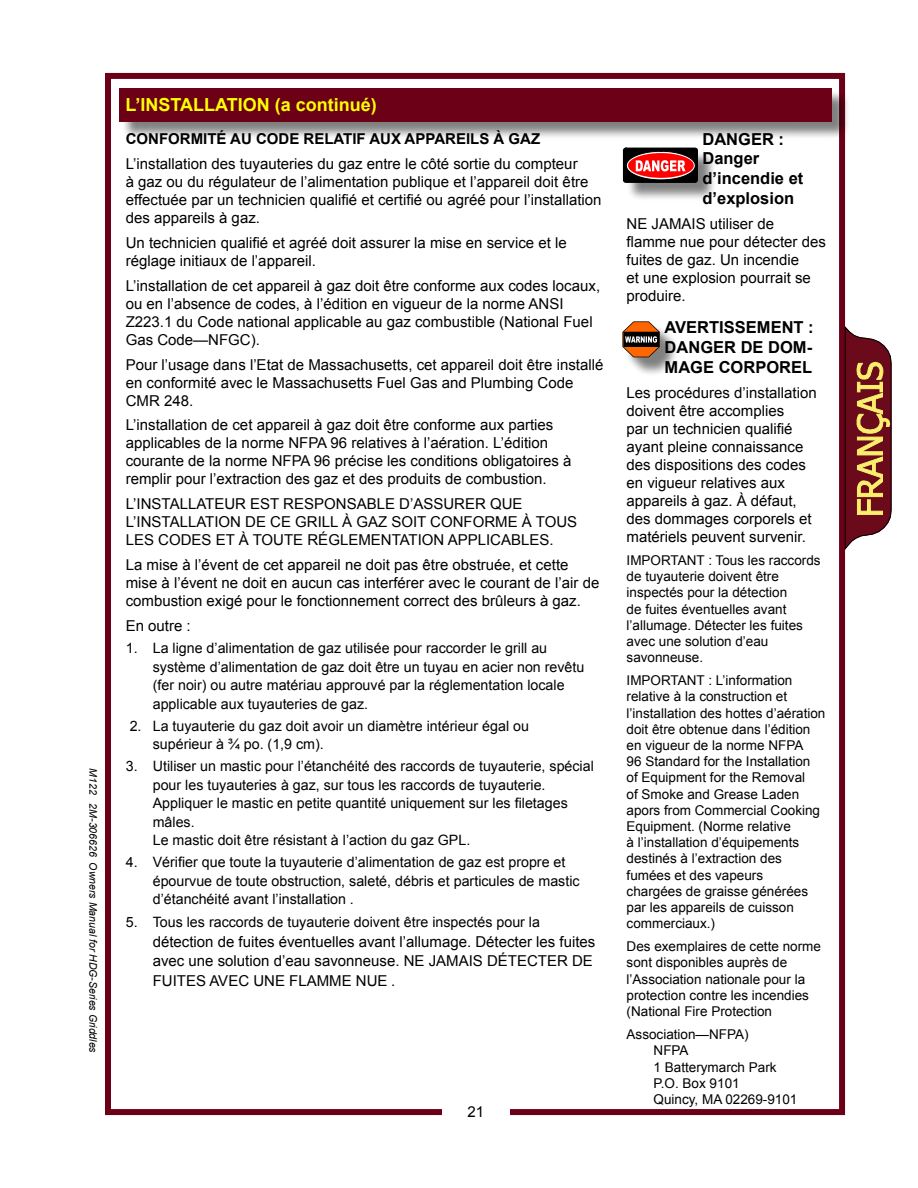
<style>
.page{position:relative;width:918px;height:1188px;background:#fff}
.page>*{position:absolute;margin:0;border:0;box-sizing:border-box;transform-origin:0 0}
.t1{font:700 18px "Arial";color:#ff0}
.t2{font:700 16.5px/19.8px "Arial";color:#000}
.t3{font:15px/18px "Arial";color:#000}
.t4{font:700 15px "Arial";color:#000}
.t5{font:14.25px/18.5px "Arial";color:#000}
.t6{font:13.5px/16.2px "Arial";color:#000}
.t7{font:italic 10.5px "Arial";color:#000}
</style>
<div class="page">
<div style="left:105px;top:73px;width:740px;height:1042px;border:6px solid #6b0017"></div>
<div style="left:121px;top:90px;width:729px;height:50px;background:#000;opacity:.5"></div>
<div style="left:119px;top:88px;width:713px;height:34px;background:#6b0017"></div>
<div style="left:442px;top:1102px;width:68px;height:21px;background:#fff"></div>
<div style="left:625px;top:324px;width:54px;height:52px;background:#000;opacity:.5"></div>
<svg style="left:622px;top:321px;width:38px;height:36px"></svg>
<div style="left:625px;top:150px;width:91px;height:51px;background:#000;opacity:.5"></div>
<svg style="left:623px;top:148px;width:74px;height:34px;background:#943636"></svg>
<svg style="left:845px;top:326px;width:47px;height:225px;background:#935347"></svg>
<p class="t7" style="left:100px;top:768px;width:286px;rotate:90deg">M122 2M-306626 Owners Manual for HDG-Series Griddles</p>
<p class="t1" style="left:126px;top:93px;width:253px">L’INSTALLATION (a continué)</p>
<p class="t4" style="left:126px;top:129px;width:416px">CONFORMITÉ AU CODE RELATIF AUX APPAREILS À GAZ</p>
<p class="t3" style="left:126px;top:155px;width:477px">L’installation des tuyauteries du gaz entre le côté sortie du compteur<br>à gaz ou du régulateur de l’alimentation publique et l’appareil doit être effectuée par un technicien qualifié et certifié ou agréé pour l’installation des appareils à gaz.</p>
<p class="t3" style="left:126px;top:234px;width:443px">Un technicien qualifié et agréé doit assurer la mise en service et le réglage initiaux de l’appareil.</p>
<p class="t3" style="left:126px;top:277px;width:476px">L’installation de cet appareil à gaz doit être conforme aux codes locaux, ou en l’absence de codes, à l’édition en vigueur de la norme ANSI Z223.1 du Code national applicable au gaz combustible (National Fuel Gas Code—NFGC).</p>
<p class="t3" style="left:126px;top:355px;width:479px">Pour l’usage dans l’Etat de Massachusetts, cet appareil doit être installé en conformité avec le Massachusetts Fuel Gas and Plumbing Code<br>CMR 248.</p>
<p class="t3" style="left:126px;top:416px;width:447px">L’installation de cet appareil à gaz doit être conforme aux parties applicables de la norme NFPA 96 relatives à l’aération. L’édition courante de la norme NFPA 96 précise les conditions obligatoires à remplir pour l’extraction des gaz et des produits de combustion.</p>
<p class="t3" style="left:126px;top:495px;width:453px">L’INSTALLATEUR EST RESPONSABLE D’ASSURER QUE<br>L’INSTALLATION DE CE GRILL À GAZ SOIT CONFORME À TOUS<br>LES CODES ET À TOUTE RÉGLEMENTATION APPLICABLES.</p>
<p class="t3" style="left:126px;top:556px;width:475px">La mise à l’évent de cet appareil ne doit pas être obstruée, et cette mise à l’évent ne doit en aucun cas interférer avec le courant de l’air de combustion exigé pour le fonctionnement correct des brûleurs à gaz.</p>
<p class="t3" style="left:126px;top:617px;width:67px">En outre :</p>
<p class="t5" style="left:153px;top:639px;width:433px;text-indent:-27px">1. La ligne d’alimentation de gaz utilisée pour raccorder le grill au système d’alimentation de gaz doit être un tuyau en acier non revêtu (fer noir) ou autre matériau approuvé par la réglementation locale applicable aux tuyauteries de gaz.</p>
<p class="t5" style="left:153px;top:717px;width:378px;text-indent:-23px">2. La tuyauterie du gaz doit avoir un diamètre intérieur égal ou supérieur à ¾ po. (1,9 cm).</p>
<p class="t5" style="left:153px;top:757px;width:443px;text-indent:-27px">3. Utiliser un mastic pour l’étanchéité des raccords de tuyauterie, spécial pour les tuyauteries à gaz, sur tous les raccords de tuyauterie.<br>Appliquer le mastic en petite quantité uniquement sur les filetages mâles.<br>Le mastic doit être résistant à l’action du gaz GPL.</p>
<p class="t5" style="left:153px;top:853px;width:428px;text-indent:-27px">4. Vérifier que toute la tuyauterie d’alimentation de gaz est propre et épourvue de toute obstruction, saleté, débris et particules de mastic d’étanchéité avant l’installation .</p>
<p class="t5" style="left:126px;top:913px;width:416px">5. Tous les raccords de tuyauterie doivent être inspectés pour la</p>
<p class="t3" style="left:153px;top:932px;width:444px;line-height:19.5px">détection de fuites éventuelles avant l’allumage. Détecter les fuites avec une solution d’eau savonneuse. NE JAMAIS DÉTECTER DE<br>FUITES AVEC UNE FLAMME NUE .</p>
<p class="t3" style="left:468px;top:1103px;width:18px">21</p>
<p class="t2" style="left:702px;top:129px;width:102px">DANGER :<br>Danger d’incendie et d’explosion</p>
<p class="t3" style="left:627px;top:215px;width:201px">NE JAMAIS utiliser de flamme nue pour détecter des fuites de gaz. Un incendie<br>et une explosion pourrait se produire.</p>
<p class="t2" style="left:665px;top:318px;width:151px;text-align:justify">AVERTISSEMENT :<br>DANGER DE DOM-MAGE CORPOREL</p>
<p class="t3" style="left:627px;top:384px;width:192px">Les procédures d’installation doivent être accomplies<br>par un technicien qualifié ayant pleine connaissance des dispositions des codes en vigueur relatives aux appareils à gaz. À défaut, des dommages corporels et matériels peuvent survenir.</p>
<p class="t6" style="left:627px;top:552px;width:196px">IMPORTANT : Tous les raccords de tuyauterie doivent être inspectés pour la détection<br>de fuites éventuelles avant l’allumage. Détecter les fuites avec une solution d’eau savonneuse.</p>
<p class="t6" style="left:627px;top:673px;width:200px">IMPORTANT : L’information relative à la construction et l’installation des hottes d’aération doit être obtenue dans l’édition en vigueur de la norme NFPA<br>96 Standard for the Installation<br>of Equipment for the Removal<br>of Smoke and Grease Laden apors from Commercial Cooking<br>Equipment. (Norme relative<br>à l’installation d’équipements destinés à l’extraction des fumées et des vapeurs<br>chargées de graisse générées par les appareils de cuisson commerciaux.)</p>
<p class="t6" style="left:627px;top:939px;width:196px">Des exemplaires de cette norme sont disponibles auprès de l’Association nationale pour la protection contre les incendies (National Fire Protection</p>
<p class="t6" style="left:654px;top:1026px;width:145px;text-indent:-27px">Association—NFPA)<br>NFPA<br>1 Batterymarch Park<br>P.O. Box 9101<br>Quincy, MA 02269-9101</p>
</div>
